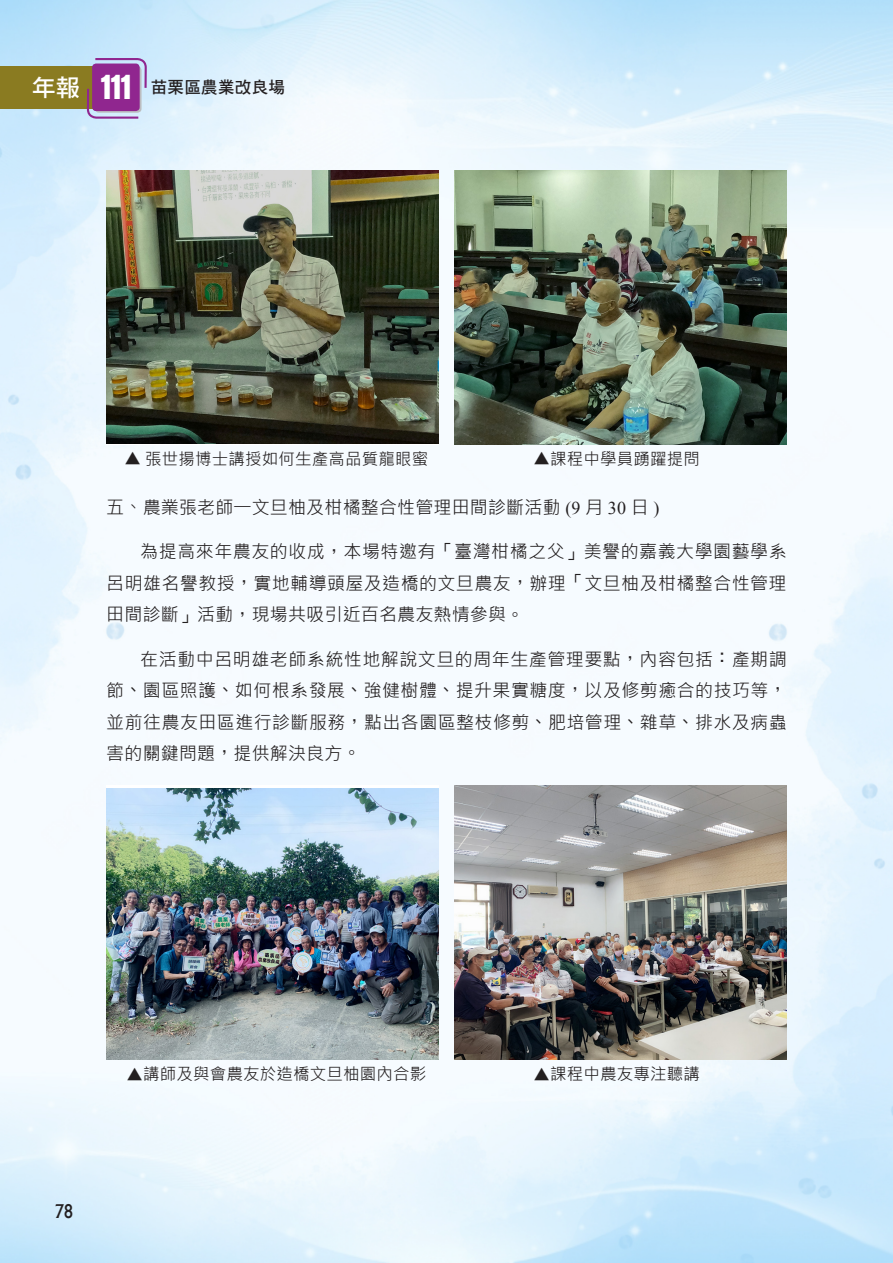
<style>
.page{position:relative;width:893px;height:1263px;background:#fff}
.page>*{position:absolute;margin:0;border:0;box-sizing:border-box;transform-origin:0 0}
.基本內文{font:18px/31.5px "Microsoft Jheng Hei";letter-spacing:.025em;color:#231f20;text-align:justify}
.一_小標{font:18px "Microsoft Jheng Hei";letter-spacing:.01em;color:#231f20}
.t1{font:500 18px "Albertus";color:#231f20;scale:.9 1}
.基本內文-2{font:16.5px "Microsoft Jheng Hei";letter-spacing:.01em;color:#231f20}
.t2{font:16.5px "DF Hei Std W7";letter-spacing:.02em;color:#231f20}
.s1{font-size:24px;color:#fff}
.s2{font-family:"Aurora BT";font-weight:700;font-stretch:condensed;font-size:36px;color:#fff}
.s3{font-family:"DF Hei Std W5"}
.s4{font-family:"DF Hei Std W3"}
.s5{font-family:"Times New Roman"}
</style>
<div class="page">
<img style="left:0;top:0;width:893px;height:1263px">
<div style="left:0;top:66px;width:99px;height:42px;background:#8a7b21"></div>
<svg style="left:86px;top:57px;width:62px;height:63px;background:#a061a5"></svg>
<img style="left:106px;top:170px;width:333px;height:274px">
<img style="left:454px;top:170px;width:333px;height:274px">
<img style="left:106px;top:788px;width:333px;height:271px">
<img style="left:454px;top:785px;width:333px;height:274px">
<p class="t2" style="left:32px;top:78px;width:255px"><span class="s1">年報</span> <span class="s2">111</span> 苗栗區農業改良場</p>
<p class="基本內文-2" style="left:124px;top:448px;width:306px"><span class="s3">▲</span> 張世揚博士講授如何生產高品質龍眼蜜</p>
<p class="基本內文-2" style="left:533px;top:448px;width:168px"><span class="s3">▲</span>課程中學員踴躍提問</p>
<p class="一_小標" style="left:106px;top:496px;width:555px">五<span class="s4">、</span>農業張老師<span class="s4">—</span>文旦柚及柑橘整合性管理田間診斷活動 <span class="s5">(9</span> 月 <span class="s5">30</span> 日 <span class="s5">)</span></p>
<p class="基本內文" style="left:106px;top:536px;width:682px;text-indent:34px">為提高來年農友的收成<span class="s3">，</span>本場特邀有<span class="s3">「</span>臺灣柑橘之父<span class="s3">」</span>美譽的嘉義大學園藝學系呂明雄名譽教授<span class="s3">，</span>實地輔導頭屋及造橋的文旦農友<span class="s3">，</span>辦理<span class="s3">「</span>文旦柚及柑橘整合性管理田間診斷<span class="s3">」</span>活動<span class="s3">，</span>現場共吸引近百名農友熱情參與<span class="s3">。</span></p>
<p class="基本內文" style="left:106px;top:643px;width:682px;text-indent:34px">在活動中呂明雄老師系統性地解說文旦的周年生產管理要點<span class="s3">，</span>內容包括<span class="s3">：</span>產期調節<span class="s3">、</span>園區照護<span class="s3">、</span>如何根系發展<span class="s3">、</span>強健樹體<span class="s3">、</span>提升果實糖度<span class="s3">，</span>以及修剪癒合的技巧等<span class="s3">，</span>並前往農友田區進行診斷服務<span class="s3">，</span>點出各園區整枝修剪<span class="s3">、</span>肥培管理<span class="s3">、</span>雜草<span class="s3">、</span>排水及病蟲害的關鍵問題<span class="s3">，</span>提供解決良方<span class="s3">。</span></p>
<p class="t1" style="left:54px;top:1200px;width:23px">78</p>
<p class="基本內文-2" style="left:126px;top:1064px;width:301px"><span class="s3">▲</span>講師及與會農友於造橋文旦柚園內合影</p>
<p class="基本內文-2" style="left:533px;top:1064px;width:168px"><span class="s3">▲</span>課程中農友專注聽講</p>
</div>
